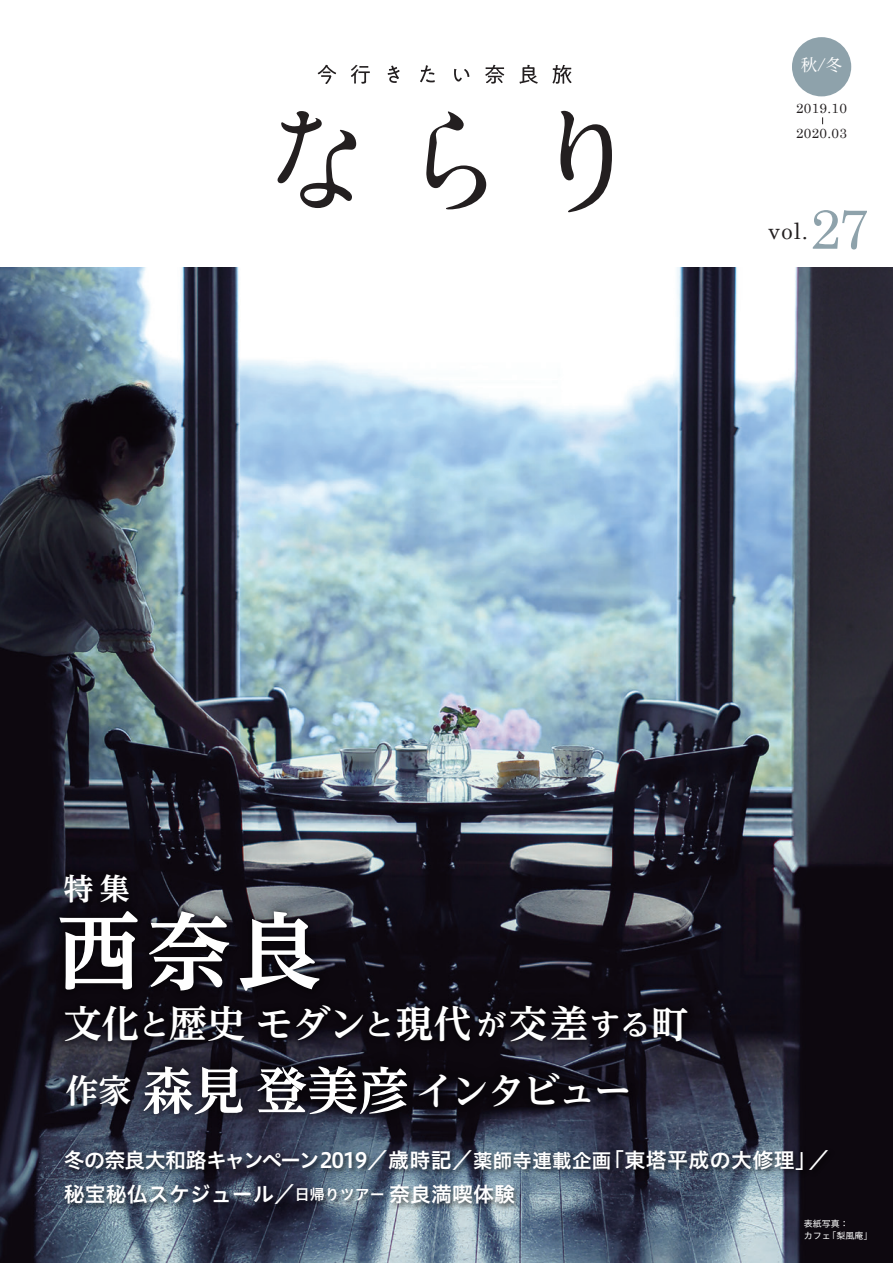
<style>
.page{position:relative;width:893px;height:1263px;background:#fff}
.page>*{position:absolute;margin:0;border:0;box-sizing:border-box;transform-origin:0 0}
.t1{font:700 84px "UD Reimin Pro";color:#fff}
.t2{font:56.1px "Century";color:#8ea2ab}
.t3{font:700 51px "UD Reimin Pro";color:#fff}
.t4{font:700 37.8px "UD Reimin Pro";letter-spacing:-.005em;color:#fff}
.t5{font:700 37.5px "UD Reimin Pro";letter-spacing:-.05em;color:#fff}
.t6{font:700 33px "UD Reimin Pro";color:#fff}
.t7{font:700 30px "UD Reimin Pro";color:#fff}
.t8{font:22.35px "Century";color:#231f20}
.t9{font:21px/33.8px "Hiragino UD Sans Std W6";letter-spacing:-.035em;color:#fff}
.t10{font:21px "Hiragino UD Sans Std W6";color:#fff}
.t11{font:16.5px "UD Reimin Pro";color:#fff}
.t12{font:15px "Hiragino UD Sans Std W6";color:#fff}
.t13{font:13.5px/24.6px "Century";letter-spacing:.025em;color:#231f20}
.t14{font:9px/12.8px "Hiragino UD Sans Std W4";color:#fff}
.s1{font-size:30.3px}
.s2{font-size:51px}
.s3{font-size:19.5px}
</style>
<div class="page">
<img style="left:0;top:267px;width:893px;height:996px">
<img style="left:46px;top:898px;width:289px;height:127px">
<img style="left:49px;top:901px;width:286px;height:124px">
<img style="left:51px;top:861px;width:93px;height:59px">
<img style="left:56px;top:866px;width:88px;height:54px">
<img style="left:60px;top:1145px;width:778px;height:72px">
<svg style="left:318px;top:65px;width:18px;height:19px"></svg>
<svg style="left:351px;top:65px;width:19px;height:19px"></svg>
<svg style="left:388px;top:66px;width:12px;height:17px"></svg>
<svg style="left:420px;top:65px;width:15px;height:17px"></svg>
<svg style="left:454px;top:69px;width:15px;height:13px"></svg>
<svg style="left:485px;top:65px;width:19px;height:19px"></svg>
<svg style="left:519px;top:65px;width:19px;height:19px"></svg>
<svg style="left:552px;top:65px;width:19px;height:19px"></svg>
<svg style="left:426px;top:111px;width:60px;height:98px"></svg>
<svg style="left:560px;top:111px;width:52px;height:101px"></svg>
<div style="left:792px;top:37px;width:59px;height:59px;background:#8ea2ab;border-radius:50%"></div>
<svg style="left:278px;top:111px;width:78px;height:97px"></svg>
<img style="left:47px;top:1046px;width:601px;height:96px">
<img style="left:54px;top:1053px;width:587px;height:89px">
<img style="left:56px;top:996px;width:641px;height:63px">
<img style="left:59px;top:1000px;width:634px;height:59px">
<p class="t11" style="left:801px;top:52px;width:43px">秋冬/</p>
<p class="t13" style="left:796px;top:95px;width:52px">2019.10<br>2020.03</p>
<h2 class="t2" style="left:810px;top:181px;width:60px">27</h2>
<p class="t8" style="left:768px;top:212px;width:41px">vol.</p>
<h3 class="t7" style="left:64px;top:864px;width:67px">特集</h3>
<h1 class="t1" style="left:57px;top:882px;width:266px">西奈良</h1>
<h3 class="t4" style="left:64px;top:993px;width:626px">文化<span class="s1">と</span>歴史モダン<span class="s1">と</span>現代<span class="s1">が</span>交差<span class="s1">する</span>町</h3>
<h3 class="t6" style="left:65px;top:1063px;width:67px">作家</h3>
<h3 class="t3" style="left:142px;top:1049px;width:104px">森見</h3>
<h3 class="t5" style="left:256px;top:1060px;width:377px"><span class="s2">登美彦</span>インタビュー</h3>
<p class="t9" style="left:389px;top:1142px;width:224px;text-indent:-325px">冬の奈良大和路キャンペーン2019／歳時記／<span class="s3">薬師寺連載企画</span>奈良満喫体験</p>
<p class="t10" style="left:604px;top:1144px;width:214px">「東塔平成の大修理「</p>
<p class="t10" style="left:808px;top:1144px;width:22px">／</p>
<p class="t10" style="left:64px;top:1178px;width:232px">秘宝秘仏スケジュール／</p>
<p class="t12" style="left:295px;top:1183px;width:91px">日帰りツアー</p>
<p class="t14" style="left:827px;top:1216px;width:46px;text-indent:-24px">表紙写真：<br>「梨風庵「</p>
<p class="t14" style="left:804px;top:1229px;width:28px">カフェ</p>
</div>
